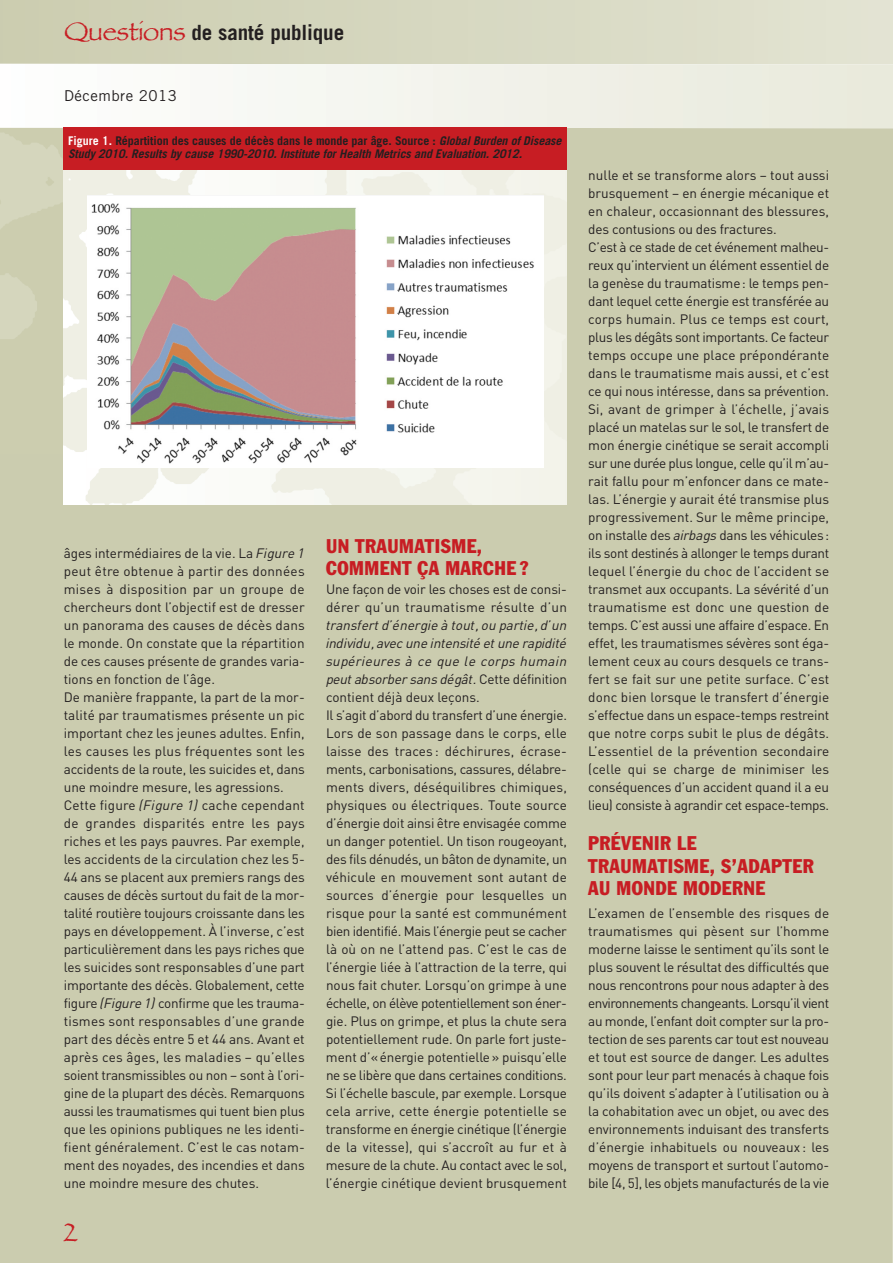
<style>
.page{position:relative;width:893px;height:1263px;background:#fff}
.page>*{position:absolute;margin:0;border:0;box-sizing:border-box;transform-origin:0 0}
.t1{font:27px "Papyrus";color:#c71d23}
.t2{font:700 21px "Trade Gothic LT Std";letter-spacing:-.005em;color:#231f20}
.t3{font:condensed 19.5px/22.5px "Franklin Gothic Std";letter-spacing:.025em;color:#c71d23}
.t4{font:15px "Trade Gothic LT Std";letter-spacing:.03em;color:#231f20}
.t5{font:13.5px/18px "DIN";letter-spacing:-.01em;color:#231f20}
.t6{font:italic 700 12px/13.5px "Trade Gothic LT Std";letter-spacing:-.005em;color:#231f20}
.s1{font-family:"Papyrus";font-weight:400;font-size:27px;color:#c71d23}
.s2{font-style:normal;color:#fff}
.s3{font-style:normal}
.s4{font-style:italic}
</style>
<div class="page">
<div style="left:0;top:129px;width:892px;height:1134px;background:#cbccaf"></div>
<img style="left:0;top:129px;width:64px;height:326px">
<img style="left:64px;top:170px;width:503px;height:335px">
<svg style="left:0;top:0;width:893px;height:64px;background:#d6d7c0"></svg>
<svg style="left:0;top:64px;width:893px;height:65px"></svg>
<div style="left:64px;top:128px;width:503px;height:42px;background:#c71d23"></div>
<img style="left:88px;top:196px;width:456px;height:272px">
<img style="left:126px;top:208px;width:271px;height:224px">
<svg style="left:892px;top:102px;width:1px;height:1161px"></svg>
<h2 class="t2" style="left:64px;top:25px;width:281px"><span class="s1">Questions</span> de santé publique</h2>
<p class="t4" style="left:64px;top:90px;width:114px">Décembre 2013</p>
<p class="t6" style="left:68px;top:135px;width:495px"><span class="s2">Figure 1.</span> <span class="s3">Répartition des causes de décès dans le monde par âge. Source :</span> Global Burden of Disease<br>Study 2010. Results by cause 1990-2010. Institute for Health Metrics and Evaluation. 2012.</p>
<p class="t5" style="left:64px;top:544px;width:242px">âges intermédiaires de la vie. La <span class="s4">Figure 1 </span>peut être obtenue à partir des données mises à disposition par un groupe de chercheurs dont l’objectif est de dresser un panorama des causes de décès dans le monde. On constate que la répartition de ces causes présente de grandes varia&shy;tions en fonction de l’âge.<br>De manière frappante, la part de la mor&shy;talité par traumatismes présente un pic important chez les jeunes adultes. Enfin, les causes les plus fréquentes sont les accidents de la route, les suicides et, dans une moindre mesure, les agressions.<br>Cette figure <span class="s4">(Figure 1)</span> cache cependant de grandes disparités entre les pays riches et les pays pauvres. Par exemple, les accidents de la circulation chez les 5- 44 ans se placent aux premiers rangs des causes de décès surtout du fait de la mor&shy;talité routière toujours croissante dans les pays en développement. À l’inverse, c’est particulièrement dans les pays riches que les suicides sont responsables d’une part importante des décès. Globalement, cette figure <span class="s4">(Figure 1)</span> confirme que les trauma&shy;tismes sont responsables d’une grande part des décès entre 5 et 44 ans. Avant et après ces âges, les maladies – qu’elles soient transmissibles ou non – sont à l’ori&shy;gine de la plupart des décès. Remarquons aussi les traumatismes qui tuent bien plus que les opinions publiques ne les identi&shy;fient généralement. C’est le cas notam&shy;ment des noyades, des incendies et dans une moindre mesure des chutes.</p>
<h3 class="t3" style="left:326px;top:536px;width:204px">UN TRAUMATISME,<br>COMMENT ÇA MARCHE ?</h3>
<p class="t5" style="left:326px;top:580px;width:242px">Une façon de voir les choses est de consi&shy;dérer qu’un traumatisme résulte d’un</p>
<p class="t5" style="left:326px;top:616px;width:242px"><span class="s4">transfert d’énergie à tout, ou partie, d’un individu, avec une intensité et une rapidité supérieures à ce que le corps humain peut absorber sans dégât.</span> Cette définition contient déjà deux leçons.<br>Il s’agit d’abord du transfert d’une énergie.<br>Lors de son passage dans le corps, elle laisse des traces : déchirures, écrase&shy;ments, carbonisations, cassures, délabre&shy;ments divers, déséquilibres chimiques, physiques ou électriques. Toute source d’énergie doit ainsi être envisagée comme un danger potentiel. Un tison rougeoyant, des fils dénudés, un bâton de dynamite, un véhicule en mouvement sont autant de sources d’énergie pour lesquelles un risque pour la santé est communément bien identifié. Mais l’énergie peut se cacher là où on ne l’attend pas. C’est le cas de l’énergie liée à l’attraction de la terre, qui nous fait chuter. Lorsqu’on grimpe à une échelle, on élève potentiellement son éner&shy;gie. Plus on grimpe, et plus la chute sera potentiellement rude. On parle fort juste&shy;ment d’«énergie potentielle» puisqu’elle ne se libère que dans certaines conditions.<br>Si l’échelle bascule, par exemple. Lorsque cela arrive, cette énergie potentielle se transforme en énergie cinétique (l’énergie de la vitesse), qui s’accroît au fur et à mesure de la chute. Au contact avec le sol, l’énergie cinétique devient brusquement</p>
<h1 class="t1" style="left:63px;top:1216px;width:15px">2</h1>
<p class="t5" style="left:588px;top:166px;width:242px">nulle et se transforme alors – tout aussi brusquement – en énergie mécanique et en chaleur, occasionnant des blessures, des contusions ou des fractures.<br>C’est à ce stade de cet événement malheu&shy;reux qu’intervient un élément essentiel de la genèse du traumatisme: le temps pen&shy;dant lequel cette énergie est transférée au corps humain. Plus ce temps est court, plus les dégâts sont importants. Ce facteur temps occupe une place prépondérante dans le traumatisme mais aussi, et c’est ce qui nous intéresse, dans sa prévention.<br>Si, avant de grimper à l’échelle, j’avais placé un matelas sur le sol, le transfert de mon énergie cinétique se serait accompli sur une durée plus longue, celle qu’il m’au&shy;rait fallu pour m’enfoncer dans ce mate&shy;las. L’énergie y aurait été transmise plus progressivement. Sur le même principe, on installe des <span class="s4">airbags</span> dans les véhicules: ils sont destinés à allonger le temps durant lequel l’énergie du choc de l’accident se transmet aux occupants. La sévérité d’un traumatisme est donc une question de temps. C’est aussi une affaire d’espace. En effet, les traumatismes sévères sont éga&shy;lement ceux au cours desquels ce trans&shy;fert se fait sur une petite surface. C’est donc bien lorsque le transfert d’énergie s’effectue dans un espace-temps restreint que notre corps subit le plus de dégâts.<br>L’essentiel de la prévention secondaire (celle qui se charge de minimiser les conséquences d’un accident quand il a eu lieu) consiste à agrandir cet espace-temps.</p>
<h3 class="t3" style="left:588px;top:833px;width:227px">PRÉVENIR LE<br>TRAUMATISME, S’ADAPTER<br>AU MONDE MODERNE</h3>
<p class="t5" style="left:588px;top:904px;width:242px;text-align:justify">L’examen de l’ensemble des risques de traumatismes qui pèsent sur l’homme moderne laisse le sentiment qu’ils sont le plus souvent le résultat des difficultés que nous rencontrons pour nous adapter à des environnements changeants. Lorsqu’il vient au monde, l’enfant doit compter sur la pro&shy;tection de ses parents car tout est nouveau et tout est source de danger. Les adultes sont pour leur part menacés à chaque fois qu’ils doivent s’adapter à l’utilisation ou à la cohabitation avec un objet, ou avec des environnements induisant des transferts d’énergie inhabituels ou nouveaux : les moyens de transport et surtout l’automo&shy;bile [4, 5], les objets manufacturés de la vie</p>
</div>
